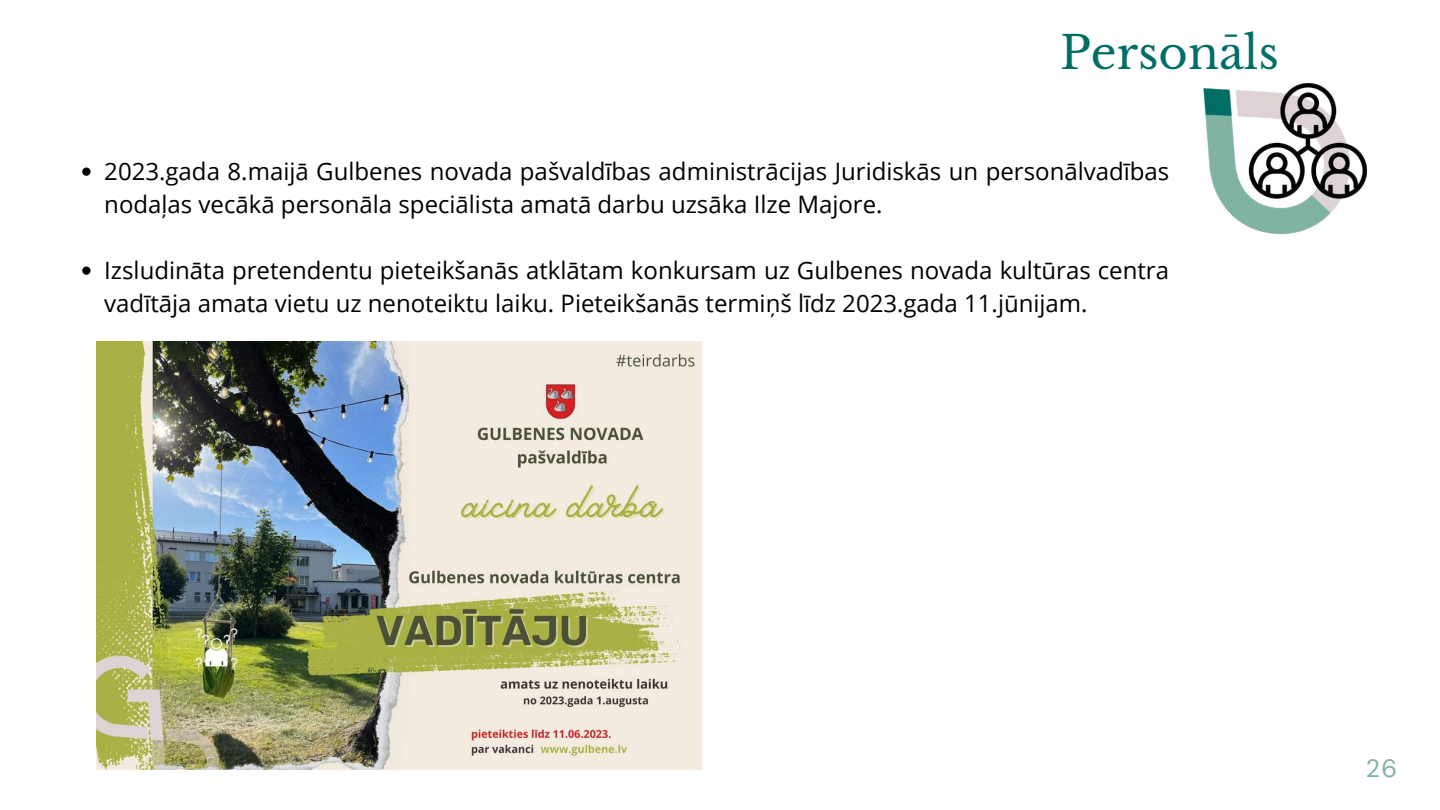
<style>
.page{position:relative;width:1440px;height:810px;background:#fff}
.page>*{position:absolute;margin:0;border:0;box-sizing:border-box;transform-origin:0 0}
.t1{font:45px "Libre Baskerville";color:#006e64}
.t2{font:25px "DM Sans";color:#82b4a3}
.t3{font:24px/33px "Open Sans";color:#000}
</style>
<div class="page">
<img style="left:1203px;top:83px;width:164px;height:151px">
<img style="left:97px;top:342px;width:604px;height:427px">
<svg style="left:82px;top:168px;width:9px;height:8px"></svg>
<svg style="left:82px;top:267px;width:9px;height:8px"></svg>
<h1 class="t1" style="left:1060px;top:26px;width:221px">Personāls</h1>
<p class="t3" style="left:104px;top:154px;width:1067px">2023.gada 8.maijā Gulbenes novada pašvaldības administrācijas Juridiskās un personālvadības nodaļas vecākā personāla speciālista amatā darbu uzsāka Ilze Majore.</p>
<p class="t3" style="left:104px;top:253px;width:1066px">Izsludināta pretendentu pieteikšanās atklātam konkursam uz Gulbenes novada kultūras centra vadītāja amata vietu uz nenoteiktu laiku. Pieteikšanās termiņš līdz 2023.gada 11.jūnijam.</p>
<p class="t2" style="left:1366px;top:752px;width:33px">26</p>
</div>
